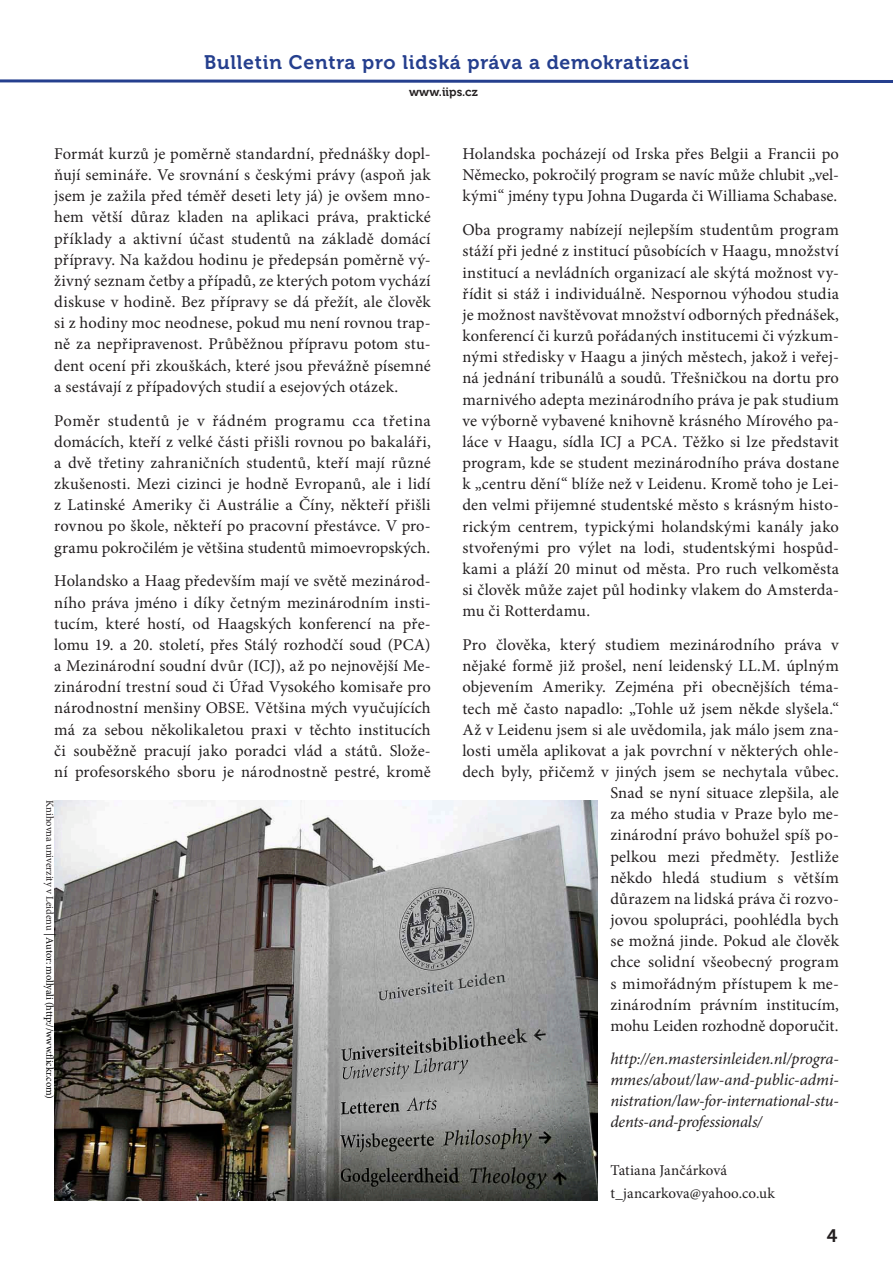
<style>
.page{position:relative;width:893px;height:1263px;background:#fff}
.page>*{position:absolute;margin:0;border:0;box-sizing:border-box;transform-origin:0 0}
.t1{font:19.5px "Museo 700";letter-spacing:.04em;color:#253f8e}
.t2{font:18px "Museo 700";color:#231f20}
.t3{font:16.5px/21.1px "Minion Pro";letter-spacing:.01em;color:#231f20;text-align:justify}
.t4{font:italic 16.5px/20.9px "Minion Pro";letter-spacing:-.015em;color:#231f20;text-align:justify}
.t5{font:15px/23px "Minion Pro";letter-spacing:.005em;color:#231f20}
.t6{font:12px "Museo 700";color:#231f20}
.t7{font:10.5px "Minion Pro";letter-spacing:-.01em;color:#000}
.s1{color:#231f20}
</style>
<div class="page">
<svg style="left:0;top:79px;width:893px;height:4px"></svg>
<img style="left:54px;top:800px;width:544px;height:400px">
<p class="t1" style="left:204px;top:51px;width:486px">Bulletin Centra pro lidská práva a demokratizaci</p>
<p class="t6" style="left:409px;top:85px;width:70px">www.iips.cz</p>
<p class="t3" style="left:54px;top:143px;width:378px">Formát kurzů je poměrně standardní, přednášky dopl&shy;ňují semináře. Ve srovnání s českými právy (aspoň jak jsem je zažila před téměř deseti lety já) je ovšem mno&shy;hem větší důraz kladen na aplikaci práva, praktické příklady a aktivní účast studentů na základě domácí přípravy. Na každou hodinu je předepsán poměrně vý&shy;živný seznam četby a případů, ze kterých potom vychází diskuse v hodině. Bez přípravy se dá přežít, ale člověk si z hodiny moc neodnese, pokud mu není rovnou trap&shy;ně za nepřipravenost. Průběžnou přípravu potom stu&shy;dent ocení při zkouškách, které jsou převážně písemné a sestávají z případových studií a esejových otázek.</p>
<p class="t3" style="left:54px;top:410px;width:378px">Poměr studentů je v řádném programu cca třetina domácích, kteří z velké části přišli rovnou po bakaláři, a dvě třetiny zahraničních studentů, kteří mají různé zkušenosti. Mezi cizinci je hodně Evropanů, ale i lidí z Latinské Ameriky či Austrálie a Číny, někteří přišli rovnou po škole, někteří po pracovní přestávce. V pro&shy;gramu pokročilém je většina studentů mimoevropských.</p>
<p class="t3" style="left:54px;top:571px;width:378px">Holandsko a Haag především mají ve světě mezinárod&shy;ního práva jméno i díky četným mezinárodním insti&shy;tucím, které hostí, od Haagských konferencí na pře&shy;lomu 19. a 20. století, přes Stálý rozhodčí soud (PCA) a Mezinárodní soudní dvůr (ICJ), až po nejnovější Me&shy;zinárodní trestní soud či Úřad Vysokého komisaře pro národnostní menšiny OBSE. Většina mých vyučujících má za sebou několikaletou praxi v těchto institucích či souběžně pracují jako poradci vlád a států. Slože&shy;ní profesorského sboru je národnostně pestré, kromě</p>
<p class="t7" style="left:57px;top:800px;width:300px;rotate:90deg"><span class="s1">Knihovna univerzity v Leidenu</span> | Autor: mollyali (http://www.flickr.com)</p>
<p class="t3" style="left:462px;top:143px;width:378px">Holandska pocházejí od Irska přes Belgii a Francii po Německo, pokročilý program se navíc může chlubit „vel&shy;kými“ jmény typu Johna Dugarda či Williama Schabase.</p>
<p class="t3" style="left:462px;top:220px;width:378px">Oba programy nabízejí nejlepším studentům program stáží při jedné z institucí působících v Haagu, množství institucí a nevládních organizací ale skýtá možnost vy&shy;řídit si stáž i individuálně. Nespornou výhodou studia je možnost navštěvovat množství odborných přednášek, konferencí či kurzů pořádaných institucemi či výzkum&shy;nými středisky v Haagu a jiných městech, jakož i veřej&shy;ná jednání tribunálů a soudů. Třešničkou na dortu pro marnivého adepta mezinárodního práva je pak studium ve výborně vybavené knihovně krásného Mírového pa&shy;láce v Haagu, sídla ICJ a PCA. Těžko si lze představit program, kde se student mezinárodního práva dostane k „centru dění“ blíže než v Leidenu. Kromě toho je Lei&shy;den velmi přijemné studentské město s krásným histo&shy;rickým centrem, typickými holandskými kanály jako stvořenými pro výlet na lodi, studentskými hospůd&shy;kami a pláží 20 minut od města. Pro ruch velkoměsta si člověk může zajet půl hodinky vlakem do Amsterda&shy;mu či Rotterdamu.</p>
<p class="t3" style="left:462px;top:634px;width:378px;text-align:right">Pro člověka, který studiem mezinárodního práva v nějaké formě již prošel, není leidenský LL.M. úplným objevením Ameriky. Zejména při obecnějších téma&shy;tech mě často napadlo: „Tohle už jsem někde slyšela.“ Až v Leidenu jsem si ale uvědomila, jak málo jsem zna&shy;losti uměla aplikovat a jak povrchní v některých ohle&shy;dech byly, přičemž v jiných jsem se nechytala vůbec.<br>Snad se nyní situace zlepšila, ale<br>za mého studia v Praze bylo me-<br>zinárodní právo bohužel spíš po-<br>pelkou mezi předměty. Jestliže<br>někdo hledá studium s větším<br>důrazem na lidská práva či rozvo-<br>jovou spolupráci, poohlédla bych<br>se možná jinde. Pokud ale člověk<br>chce solidní všeobecný program<br>s mimořádným přístupem k me-<br>zinárodním právním institucím,<br>mohu Leiden rozhodně doporučit.</p>
<p class="t4" style="left:610px;top:1049px;width:230px">http://en.mastersinleiden.nl/progra&shy;mmes/about/law-and-public-admi&shy;nistration/law-for-international-stu&shy;dents-and-professionals/</p>
<p class="t5" style="left:610px;top:1159px;width:166px">Tatiana Jančárková t_jancarkova@yahoo.co.uk</p>
<p class="t2" style="left:827px;top:1226px;width:12px">4</p>
</div>
